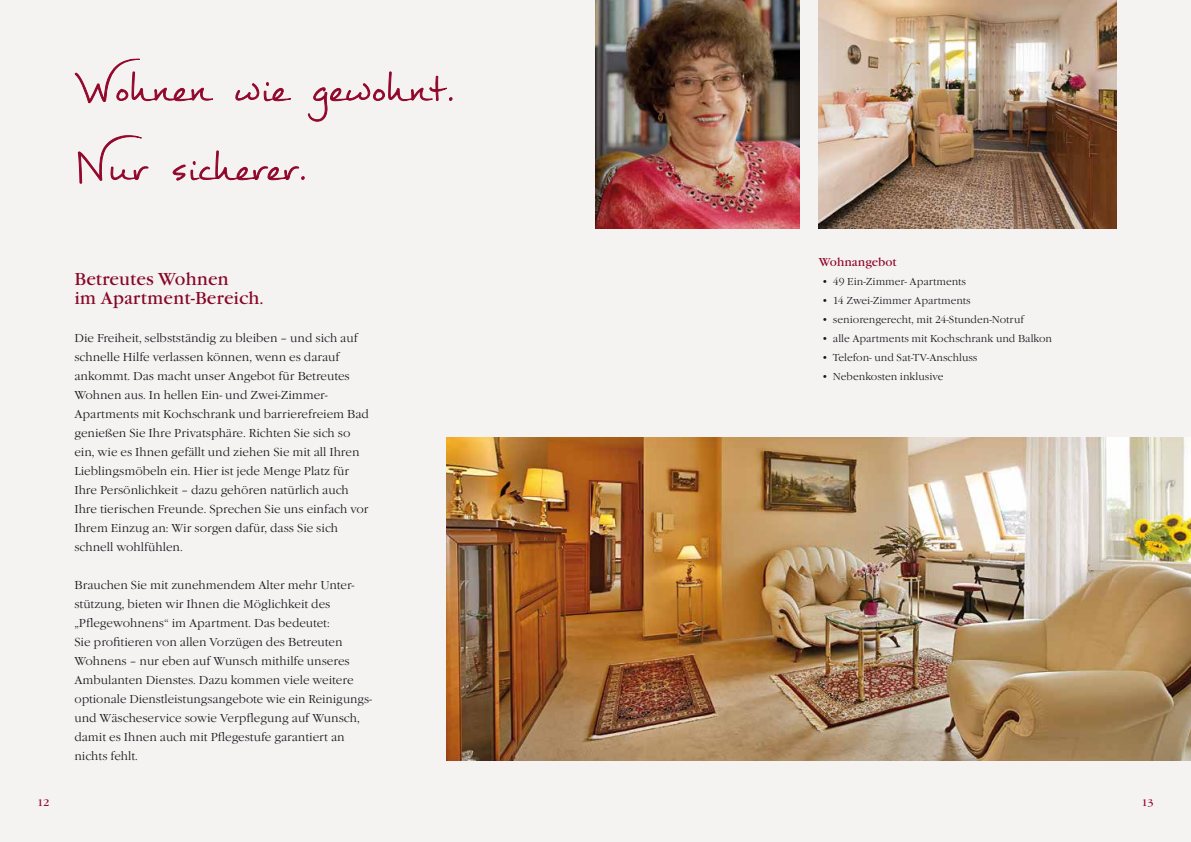
<style>
.page{position:relative;width:1191px;height:842px;background:#f4f3f2}
.page>*{position:absolute;margin:0;border:0;box-sizing:border-box;transform-origin:0 0}
.t1{font:77px/79px "Mathilde";letter-spacing:.02em;color:#92062a}
.t2{font:18px/19px "Garamond Itc T Boo";color:#870726}
.t3{font:300 12px/19px "Garamond Itc T";color:#1a171c}
.t4{font:12px "Garamond Itc T Boo";color:#92062a}
.t5{font:300 10.5px "Garamond Itc T";color:#1a171c}
.t6{font:10px "Garamond Itc T Boo";color:#92062a;scale:1.09 1}
</style>
<div class="page">
<img style="left:446px;top:437px;width:745px;height:323px">
<img style="left:819px;top:0;width:297px;height:228px">
<img style="left:595px;top:0;width:204px;height:228px">
<svg style="left:74px;top:59px;width:139px;height:45px"></svg>
<svg style="left:235px;top:82px;width:56px;height:20px"></svg>
<svg style="left:308px;top:71px;width:145px;height:51px"></svg>
<svg style="left:78px;top:135px;width:71px;height:49px"></svg>
<svg style="left:172px;top:150px;width:133px;height:31px"></svg>
<h1 class="t1" style="left:74px;top:35px;width:383px">Wohnen wie gewohnt.<br>Nur sicherer.</h1>
<h2 class="t2" style="left:74px;top:270px;width:191px">Betreutes Wohnen<br>im Apartment-Bereich.</h2>
<p class="t3" style="left:74px;top:329px;width:296px">Die Freiheit, selbstständig zu bleiben – und sich auf schnelle Hilfe verlassen können, wenn es darauf ankommt. Das macht unser Angebot für Betreutes Wohnen aus. In hellen Ein- und Zwei-Zimmer-Apartments mit Kochschrank und barrierefreiem Bad genießen Sie Ihre Privatsphäre. Richten Sie sich so ein, wie es Ihnen gefällt und ziehen Sie mit all Ihren Lieblingsmöbeln ein. Hier ist jede Menge Platz für Ihre Persönlichkeit – dazu gehören natürlich auch Ihre tierischen Freunde. Sprechen Sie uns einfach vor Ihrem Einzug an: Wir sorgen dafür, dass Sie sich schnell wohlfühlen.</p>
<p class="t3" style="left:74px;top:576px;width:299px">Brauchen Sie mit zunehmendem Alter mehr Unter&shy;stützung, bieten wir Ihnen die Möglichkeit des „Pflegewohnens“ im Apartment. Das bedeutet:<br>Sie profitieren von allen Vorzügen des Betreuten Wohnens – nur eben auf Wunsch mithilfe unseres Ambulanten Dienstes. Dazu kommen viele weitere optionale Dienstleistungsangebote wie ein Reinigungs&shy;und Wäscheservice sowie Verpflegung auf Wunsch, damit es Ihnen auch mit Pflegestufe garantiert an nichts fehlt.</p>
<p class="t4" style="left:819px;top:255px;width:79px">Wohnangebot</p>
<p class="t5" style="left:821px;top:276px;width:146px">• 49 Ein-Zimmer- Apartments</p>
<p class="t5" style="left:821px;top:295px;width:151px">• 14 Zwei-Zimmer Apartments</p>
<p class="t5" style="left:821px;top:314px;width:204px">• seniorengerecht, mit 24-Stunden-Notruf</p>
<p class="t5" style="left:821px;top:333px;width:232px">• alle Apartments mit Kochschrank und Balkon</p>
<p class="t5" style="left:821px;top:352px;width:157px">• Telefon- und Sat-TV-Anschluss</p>
<p class="t5" style="left:821px;top:371px;width:123px">• Nebenkosten inklusive</p>
<p class="t6" style="left:37px;top:796px;width:13px">12</p>
<p class="t6" style="left:1141px;top:796px;width:13px">13</p>
</div>
